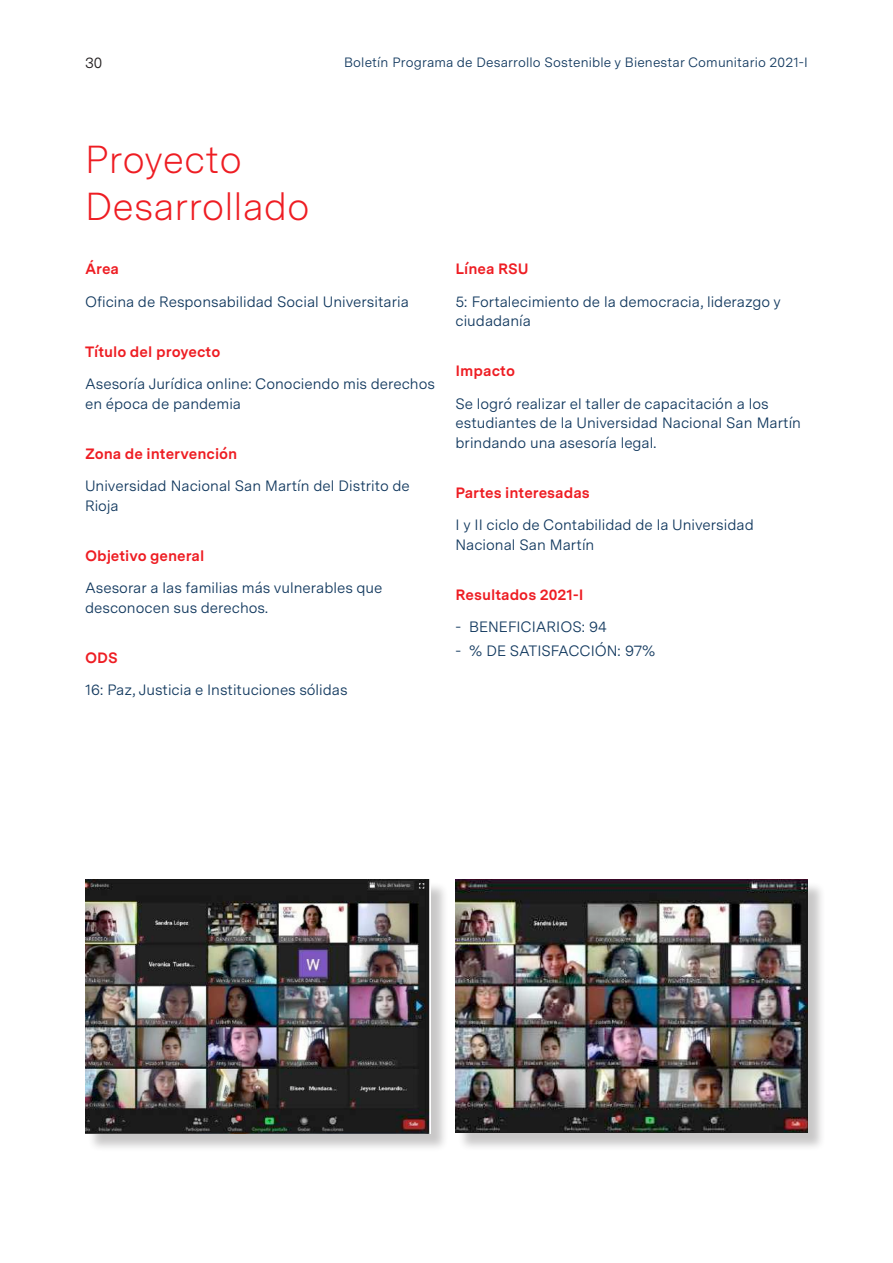
<style>
.page{position:relative;width:893px;height:1263px;background:#fff}
.page>*{position:absolute;margin:0;border:0;box-sizing:border-box;transform-origin:0 0}
.t1{font:300 39px/46.8px "Messina Sans";color:#ee1d23}
.t2{font:15px/19.5px "Messina Sans";color:#11385e}
.t3{font:700 15px "Messina Sans";color:#ee1d23}
.t4{font:15px "Messina Sans";color:#231f20}
.t5{font:13.5px "Messina Sans";letter-spacing:.01em;color:#11385e}
</style>
<div class="page">
<div style="left:87px;top:881px;width:362px;height:271px;background:#231f20;opacity:.25"></div>
<img style="left:85px;top:879px;width:346px;height:254px">
<div style="left:457px;top:881px;width:369px;height:270px;background:#231f20;opacity:.25"></div>
<img style="left:455px;top:879px;width:353px;height:254px">
<p class="t4" style="left:85px;top:51px;width:19px">30</p>
<p class="t5" style="left:344px;top:52px;width:465px">Boletín Programa de Desarrollo Sostenible y Bienestar Comunitario 2021-I</p>
<h1 class="t1" style="left:85px;top:135px;width:226px">Proyecto<br>Desarrollado</h1>
<p class="t3" style="left:85px;top:258px;width:36px">Área</p>
<p class="t2" style="left:85px;top:291px;width:325px">Oficina de Responsabilidad Social Universitaria</p>
<p class="t3" style="left:85px;top:340px;width:137px">Título del proyecto</p>
<p class="t2" style="left:85px;top:374px;width:351px">Asesoría Jurídica online: Conociendo mis derechos en época de pandemia</p>
<p class="t3" style="left:85px;top:442px;width:154px">Zona de intervención</p>
<p class="t2" style="left:85px;top:476px;width:326px">Universidad Nacional San Martín del Distrito de<br>Rioja</p>
<p class="t3" style="left:85px;top:544px;width:121px">Objetivo general</p>
<p class="t2" style="left:85px;top:578px;width:299px">Asesorar a las familias más vulnerables que desconocen sus derechos.</p>
<p class="t3" style="left:85px;top:646px;width:34px">ODS</p>
<p class="t2" style="left:85px;top:680px;width:264px">16: Paz, Justicia e Instituciones sólidas</p>
<p class="t3" style="left:455px;top:258px;width:75px">Línea RSU</p>
<p class="t2" style="left:455px;top:291px;width:327px">5: Fortalecimiento de la democracia, liderazgo y ciudadanía</p>
<p class="t3" style="left:455px;top:360px;width:61px">Impacto</p>
<p class="t2" style="left:455px;top:393px;width:347px">Se logró realizar el taller de capacitación a los estudiantes de la Universidad Nacional San Martín brindando una asesoría legal.</p>
<p class="t3" style="left:455px;top:481px;width:136px">Partes interesadas</p>
<p class="t2" style="left:455px;top:515px;width:300px">I y II ciclo de Contabilidad de la Universidad<br>Nacional San Martín</p>
<p class="t3" style="left:455px;top:583px;width:129px">Resultados 2021-I</p>
<p class="t2" style="left:455px;top:617px;width:153px">- BENEFICIARIOS: 94</p>
<p class="t2" style="left:455px;top:640px;width:201px">- % DE SATISFACCIÓN: 97%</p>
</div>
